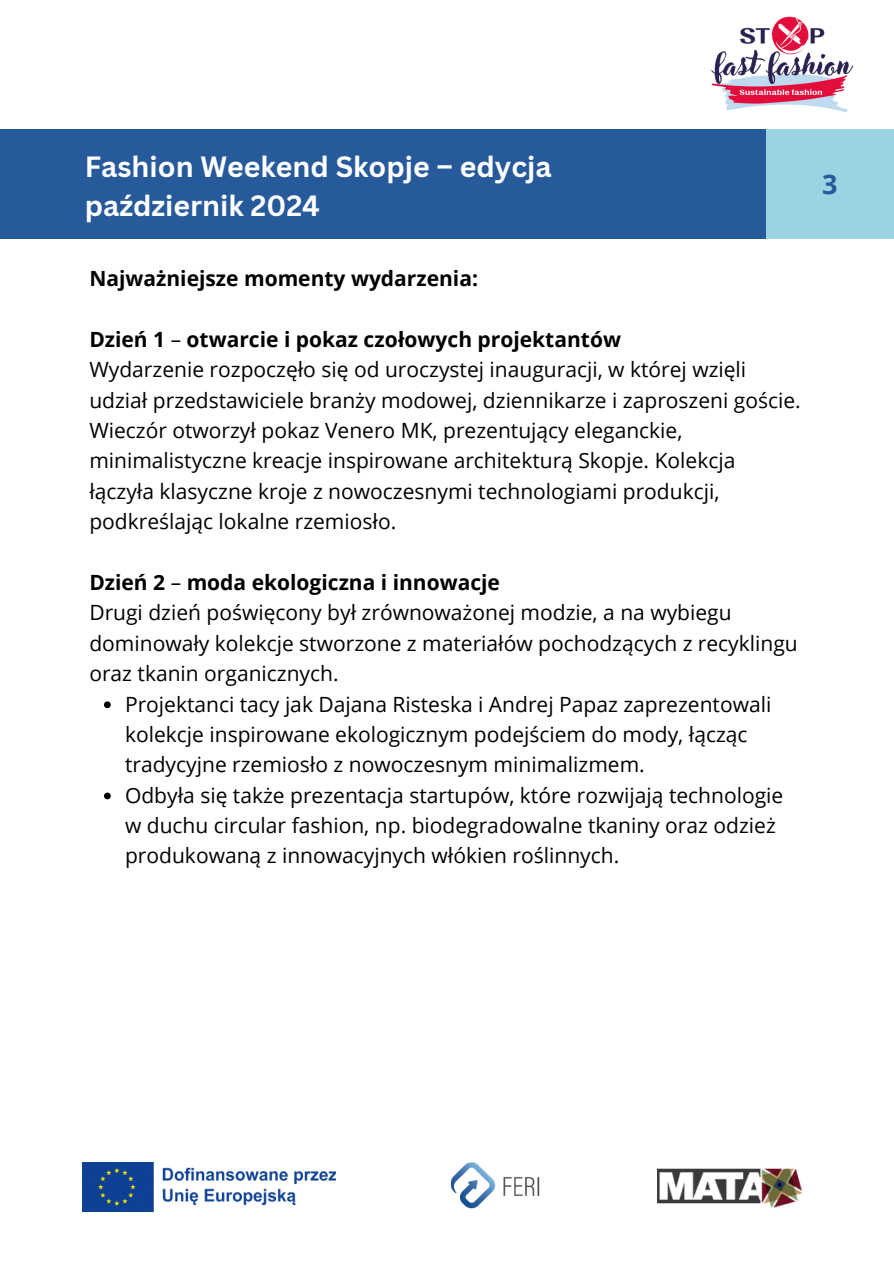
<style>
.page{position:relative;width:894px;height:1264px;background:#fff}
.page>*{position:absolute;margin:0;border:0;box-sizing:border-box;transform-origin:0 0}
.t1{font:700 28.5px/39.3px "Canva Sans";color:#fff}
.t2{font:700 27px "Open Sans";color:#275a9b}
.t3{font:21px/30.3px "Open Sans";color:#000}
.t4{font:700 21px "Open Sans";color:#000}
.s1{font-weight:400}
</style>
<div class="page">
<div style="left:0;top:130px;width:765px;height:108px;background:#275a9b"></div>
<div style="left:765px;top:130px;width:128px;height:108px;background:#9ad3e2"></div>
<svg style="left:104px;top:701px;width:7px;height:7px"></svg>
<svg style="left:104px;top:792px;width:7px;height:7px"></svg>
<img style="left:657px;top:1168px;width:146px;height:40px">
<img style="left:451px;top:1162px;width:89px;height:46px">
<img style="left:82px;top:1162px;width:253px;height:49px">
<img style="left:686px;top:16px;width:192px;height:145px">
<h1 class="t1" style="left:85px;top:146px;width:468px">Fashion Weekend Skopje – edycja październik 2024</h1>
<p class="t4" style="left:89px;top:264px;width:390px">Najważniejsze momenty wydarzenia:</p>
<h2 class="t4" style="left:89px;top:324px;width:533px">Dzień 1 <span class="s1">–</span> otwarcie i pokaz czołowych projektantów</h2>
<p class="t3" style="left:89px;top:354px;width:712px">Wydarzenie rozpoczęło się od uroczystej inauguracji, w której wzięli udział przedstawiciele branży modowej, dziennikarze i zaproszeni goście.<br>Wieczór otworzył pokaz Venero MK, prezentujący eleganckie, minimalistyczne kreacje inspirowane architekturą Skopje. Kolekcja łączyła klasyczne kroje z nowoczesnymi technologiami produkcji, podkreślając lokalne rzemiosło.</p>
<p class="t4" style="left:89px;top:567px;width:412px">Dzień 2 <span class="s1">–</span> moda ekologiczna i innowacje</p>
<p class="t3" style="left:89px;top:597px;width:709px">Drugi dzień poświęcony był zrównoważonej modzie, a na wybiegu dominowały kolekcje stworzone z materiałów pochodzących z recyklingu oraz tkanin organicznych.</p>
<p class="t3" style="left:125px;top:688px;width:647px">Projektanci tacy jak Dajana Risteska i Andrej Papaz zaprezentowali kolekcje inspirowane ekologicznym podejściem do mody, łącząc tradycyjne rzemiosło z nowoczesnym minimalizmem.</p>
<p class="t3" style="left:125px;top:779px;width:659px">Odbyła się także prezentacja startupów, które rozwijają technologie w duchu circular fashion, np. biodegradowalne tkaniny oraz odzież produkowaną z innowacyjnych włókien roślinnych.</p>
<p class="t2" style="left:821px;top:165px;width:17px">3</p>
</div>
